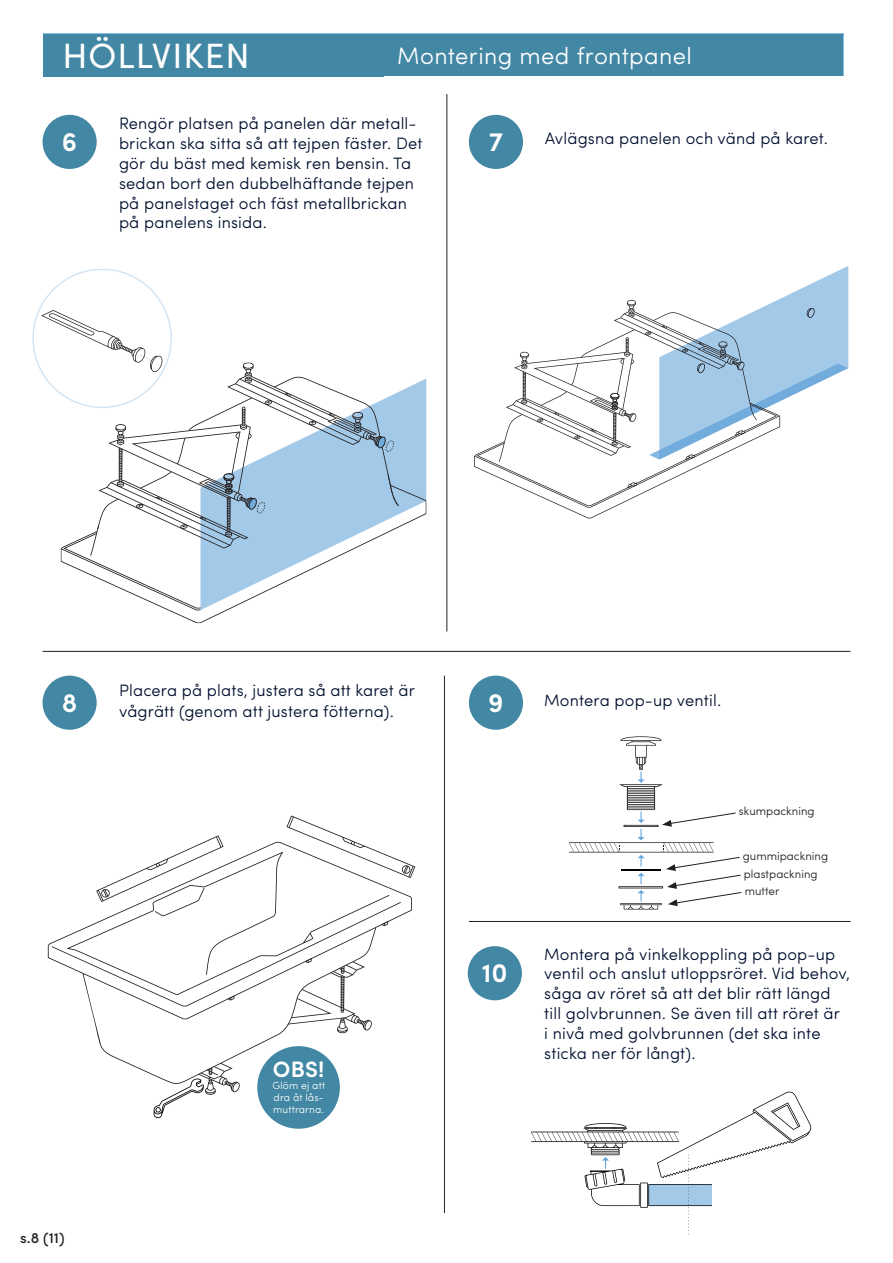
<style>
.page{position:relative;width:893px;height:1263px;background:#fff}
.page>*{position:absolute;margin:0;border:0;box-sizing:border-box;transform-origin:0 0}
.Ingress_centrerat{font:35.25px "Sofia Pro";letter-spacing:.03em;color:#fff}
.t1{font:600 26.85px "Sofia Pro";color:#fff}
.Ingress_centrerat-2{font:300 23.7px "Sofia Pro";letter-spacing:.015em;color:#fff}
.instruktion{font:600 22.35px "Sofia Pro";color:#fff}
.instruktion-2{font:300 16.5px/19.8px "Sofia Pro";letter-spacing:.01em;color:#00102f}
.t2{font:500 15px "Sofia Pro";color:#231f20}
.Innehåll{font:300 11.55px "Sofia Pro";color:#231f20}
.instruktion-3{font:300 10.35px/12px "Sofia Pro";letter-spacing:.01em;color:#fff}
</style>
<div class="page">
<div style="left:469px;top:115px;width:54px;height:54px;background:#4287a3;border-radius:50%"></div>
<div style="left:43px;top:676px;width:54px;height:54px;background:#4287a3;border-radius:50%"></div>
<svg style="left:474px;top:266px;width:374px;height:252px"></svg>
<div style="left:43px;top:115px;width:54px;height:54px;background:#4287a3;border-radius:50%"></div>
<svg style="left:531px;top:1091px;width:280px;height:143px"></svg>
<div style="left:469px;top:676px;width:54px;height:54px;background:#4287a3;border-radius:50%"></div>
<div style="left:468px;top:946px;width:54px;height:54px;background:#4287a3;border-radius:50%"></div>
<svg style="left:569px;top:736px;width:173px;height:173px"></svg>
<hr style="left:43px;top:651px;width:807px;height:1px;background:#231f20">
<svg style="left:399px;top:378px;width:28px;height:96px;background:#abceea"></svg>
<svg style="left:61px;top:474px;width:366px;height:149px"></svg>
<svg style="left:32px;top:269px;width:367px;height:279px"></svg>
<hr style="left:446px;top:94px;width:1px;height:537px;background:#231f20">
<svg style="left:52px;top:815px;width:363px;height:218px"></svg>
<svg style="left:154px;top:1063px;width:86px;height:55px"></svg>
<div style="left:257px;top:1046px;width:83px;height:83px;background:#4287a3;border-radius:50%"></div>
<hr style="left:444px;top:676px;width:1px;height:537px;background:#231f20">
<hr style="left:469px;top:921px;width:381px;height:1px;background:#231f20">
<div style="left:44px;top:33px;width:800px;height:43px;background:#4287a3"></div>
<div style="left:44px;top:34px;width:340px;height:43px;background:#4287a3"></div>
<p class="Ingress_centrerat" style="left:62px;top:30px;width:189px">HÖLLVIKEN</p>
<p class="Ingress_centrerat-2" style="left:378px;top:38px;width:316px">| Montering med frontpanel</p>
<p class="t1" style="left:62px;top:121px;width:17px">6</p>
<p class="instruktion-2" style="left:119px;top:113px;width:305px">Rengör platsen på panelen där metall&shy;brickan ska sitta så att tejpen fäster. Det gör du bäst med kemisk ren bensin. Ta sedan bort den dubbelhäftande tejpen på panelstaget och fäst metallbrickan på panelens insida.</p>
<p class="t1" style="left:489px;top:121px;width:16px">7</p>
<p class="instruktion-2" style="left:545px;top:127px;width:285px">Avlägsna panelen och vänd på karet.</p>
<p class="t1" style="left:62px;top:682px;width:17px">8</p>
<p class="instruktion-2" style="left:119px;top:679px;width:297px;line-height:21px">Placera på plats, justera så att karet är vågrätt (genom att justera fötterna).</p>
<p class="t2" style="left:20px;top:1227px;width:46px">s.8 (11)</p>
<p class="instruktion" style="left:273px;top:1052px;width:53px">OBS!</p>
<p class="instruktion-3" style="left:272px;top:1079px;width:54px">Glöm ej att dra åt lås&shy;muttrarna.</p>
<p class="t1" style="left:488px;top:682px;width:17px">9</p>
<p class="t1" style="left:482px;top:952px;width:27px">10</p>
<p class="instruktion-2" style="left:544px;top:690px;width:178px">Montera pop-up ventil.</p>
<p class="Innehåll" style="left:739px;top:803px;width:77px">skumpackning</p>
<p class="Innehåll" style="left:743px;top:847px;width:87px">gummipackning</p>
<p class="Innehåll" style="left:744px;top:865px;width:75px">plastpackning</p>
<p class="Innehåll" style="left:745px;top:882px;width:36px">mutter</p>
<p class="instruktion-2" style="left:544px;top:943px;width:307px">Montera på vinkelkoppling på pop-up ventil och anslut utloppsröret. Vid behov, såga av röret så att det blir rätt längd till golvbrunnen. Se även till att röret är<br>i nivå med golvbrunnen (det ska inte sticka ner för långt).</p>
</div>
